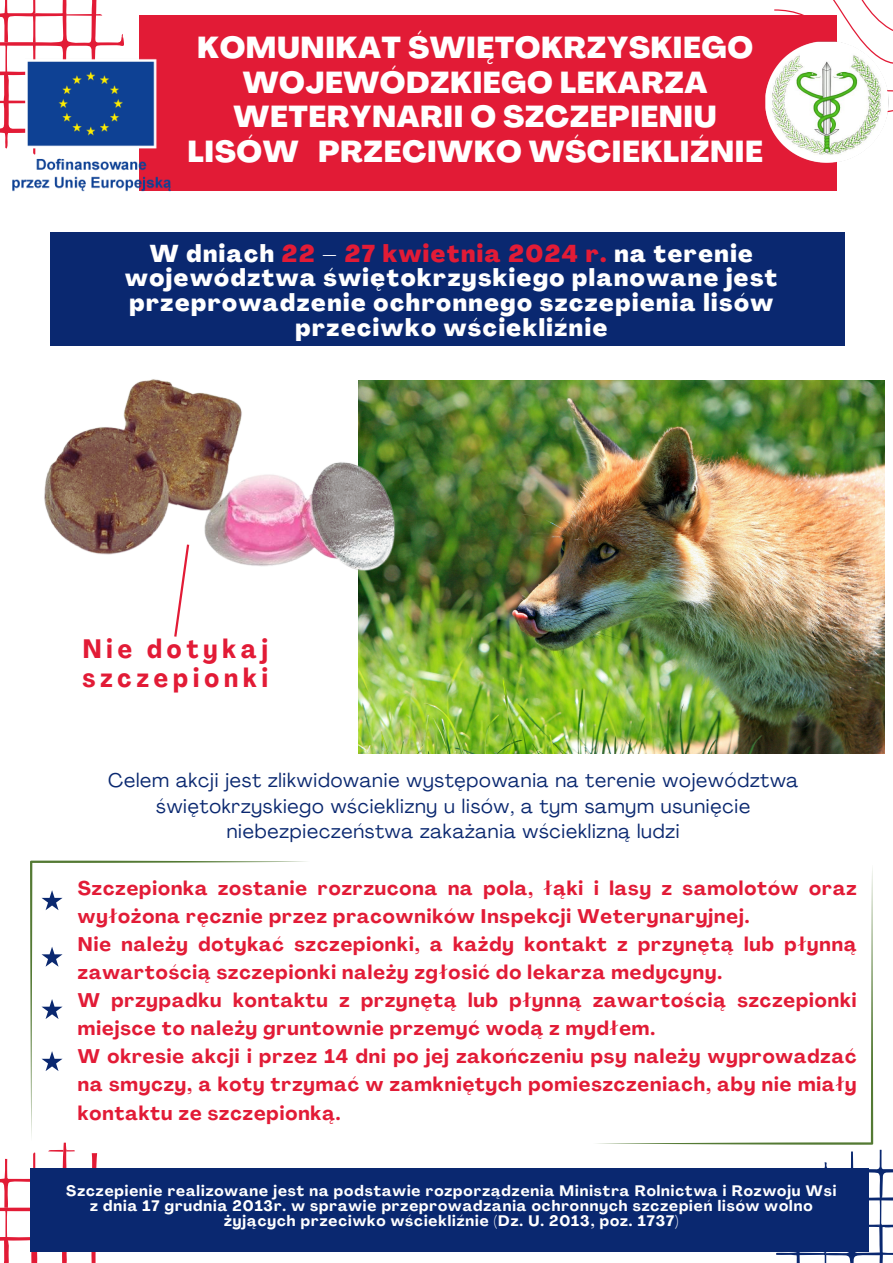
<style>
.page{position:relative;width:893px;height:1263px;background:#fff}
.page>*{position:absolute;margin:0;border:0;box-sizing:border-box;transform-origin:0 0}
.t1{font:800 29.85px/34.9px "Agrandir";letter-spacing:.02em;color:#fff;text-align:center}
.t2{font:700 condensed 26.25px/28.1px "Agrandir";letter-spacing:.19em;color:#e21b36}
.t3{font:800 24px/24.8px "Agrandir";letter-spacing:.065em;color:#fff;text-align:center}
.t4{font:700 19.5px/28.1px "Agrandir";letter-spacing:.05em;color:#e21b36}
.t5{font:19.5px/25.3px "Agrandir";letter-spacing:.04em;color:#0a2870;text-align:center}
.t6{font:700 15px/15.1px "Agrandir";letter-spacing:.065em;color:#fff;text-align:center}
.s1{color:#e21b36}
</style>
<div class="page">
<div style="left:139px;top:16px;width:698px;height:175px;background:#e21b36"></div>
<svg style="left:774px;top:0;width:119px;height:113px"></svg>
<div style="left:50px;top:232px;width:795px;height:114px;background:#0a2870"></div>
<svg style="left:0;top:0;width:124px;height:149px"></svg>
<svg style="left:776px;top:1107px;width:117px;height:156px"></svg>
<img style="left:358px;top:380px;width:526px;height:373px">
<img style="left:10px;top:47px;width:161px;height:145px">
<img style="left:44px;top:379px;width:373px;height:235px">
<svg style="left:173px;top:542px;width:18px;height:95px"></svg>
<svg style="left:0;top:1143px;width:124px;height:120px"></svg>
<div style="left:30px;top:1168px;width:839px;height:83px;background:#0a2870"></div>
<img style="left:765px;top:42px;width:123px;height:121px">
<svg style="left:30px;top:860px;width:277px;height:277px"></svg>
<svg style="left:597px;top:868px;width:276px;height:277px"></svg>
<p class="t1" style="left:188px;top:33px;width:577px">KOMUNIKAT ŚWIĘTOKRZYSKIEGO<br>WOJEWÓDZKIEGO LEKARZA<br>WETERYNARII O SZCZEPIENIU<br>LISÓW PRZECIWKO WŚCIEKLIŹNIE</p>
<p class="t3" style="left:125px;top:243px;width:654px">W dniach <span class="s1">22</span> – <span class="s1">27 kwietnia 2024 r.</span> na terenie województwa świętokrzyskiego planowane jest przeprowadzenie ochronnego szczepienia lisów przeciwko wściekliźnie</p>
<h2 class="t2" style="left:82px;top:638px;width:187px">Nie dotykaj szczepionki</h2>
<p class="t5" style="left:108px;top:770px;width:691px">Celem akcji jest zlikwidowanie występowania na terenie województwa świętokrzyskiego wścieklizny u lisów, a tym samym usunięcie niebezpieczeństwa zakażania wścieklizną ludzi</p>
<h2 class="t4" style="left:78px;top:876px;width:780px">Szczepionka zostanie rozrzucona na pola, łąki i lasy z samolotów oraz wyłożona ręcznie przez pracowników Inspekcji Weterynaryjnej.<br>Nie należy dotykać szczepionki, a każdy kontakt z przynętą lub płynną zawartością szczepionki należy zgłosić do lekarza medycyny.<br>W przypadku kontaktu z przynętą lub płynną zawartością szczepionki miejsce to należy gruntownie przemyć wodą z mydłem.<br>W okresie akcji i przez 14 dni po jej zakończeniu psy należy wyprowadzać na smyczy, a koty trzymać w zamkniętych pomieszczeniach, aby nie miały kontaktu ze szczepionką.</h2>
<h4 class="t6" style="left:66px;top:1185px;width:771px">Szczepienie realizowane jest na podstawie rozporządzenia Ministra Rolnictwa i Rozwoju Wsi z dnia 17 grudnia 2013r. w sprawie przeprowadzania ochronnych szczepień lisów wolno żyjących przeciwko wściekliźnie (Dz. U. 2013, poz. 1737)</h4>
</div>
